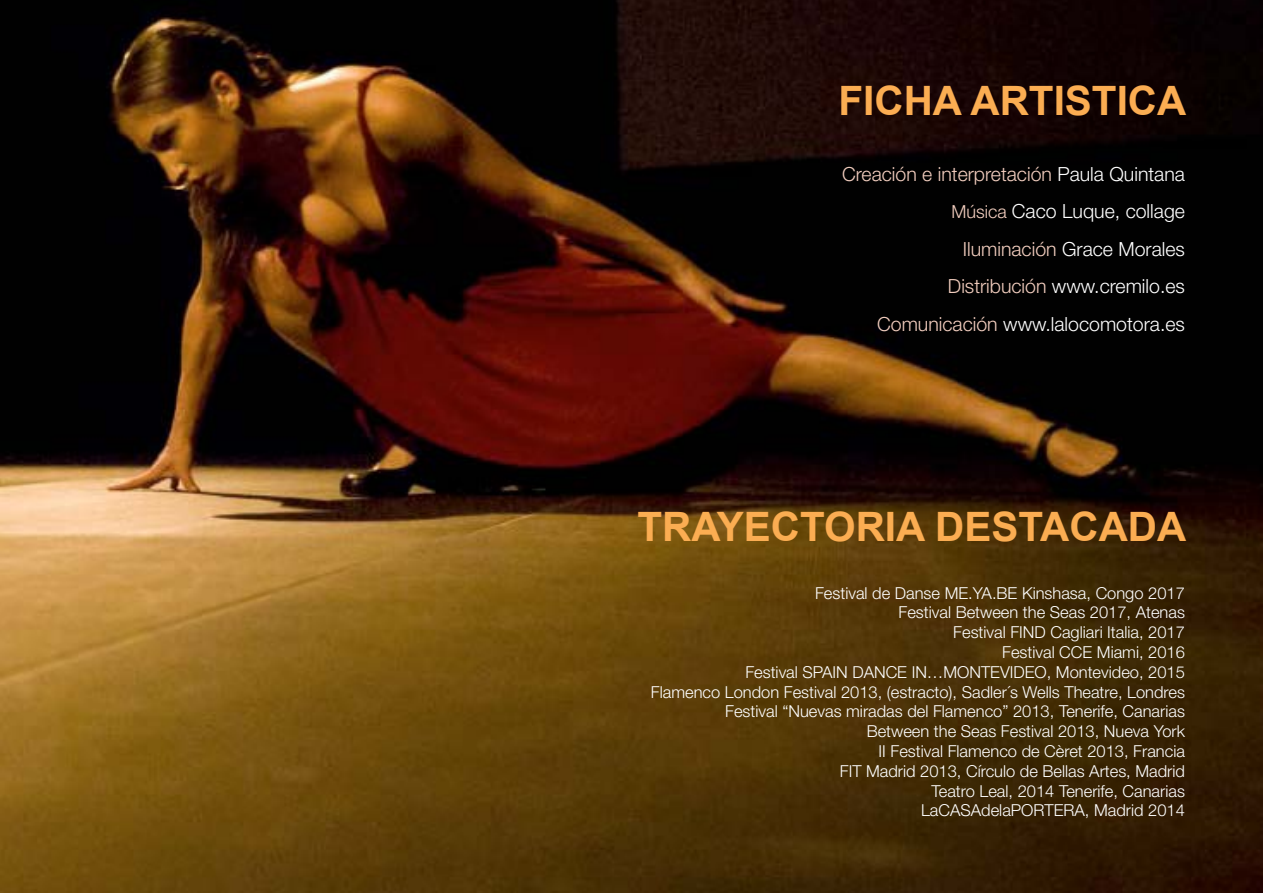
<style>
.page{position:relative;width:1263px;height:893px;background:#fff}
.page>*{position:absolute;margin:0;border:0;box-sizing:border-box;transform-origin:0 0}
.t1{font:700 40.5px "Arial";color:#fbad52}
.t2{font:300 19.5px/37.5px "Helvetica Neue LT Pro";color:#fff;text-align:right}
.t3{font:300 16.5px/19.8px "Helvetica Neue LT Pro";color:#fff;text-align:right}
.s1{color:#f2cdbe}
.s2{font-size:18px;color:#f2cdbe}
</style>
<div class="page">
<img style="left:0;top:0;width:1263px;height:893px">
<h1 class="t1" style="left:838px;top:74px;width:349px">FICHA ARTISTICA</h1>
<p class="t2" style="left:842px;top:155px;width:344px"><span class="s1">Creación e interpretación</span> Paula Quintana<br><span class="s2">Música</span> Caco Luque, collage<br><span class="s1">Iluminación</span> Grace Morales<br><span class="s1">Distribución</span> www.cremilo.es<br><span class="s1">Comunicación</span> www.lalocomotora.es</p>
<h1 class="t1" style="left:637px;top:500px;width:551px">TRAYECTORIA DESTACADA</h1>
<p class="t3" style="left:651px;top:582px;width:535px">Festival de Danse ME.YA.BE Kinshasa, Congo 2017<br>Festival Between the Seas 2017, Atenas<br>Festival FIND Cagliari Italia, 2017<br>Festival CCE Miami, 2016<br>Festival SPAIN DANCE IN…MONTEVIDEO, Montevideo, 2015<br>Flamenco London Festival 2013, (estracto), Sadler´s Wells Theatre, Londres Festival “Nuevas miradas del Flamenco” 2013, Tenerife, Canarias<br>Between the Seas Festival 2013, Nueva York<br>II Festival Flamenco de Cèret 2013, Francia<br>FIT Madrid 2013, Círculo de Bellas Artes, Madrid<br>Teatro Leal, 2014 Tenerife, Canarias<br>LaCASAdelaPORTERA, Madrid 2014</p>
</div>
